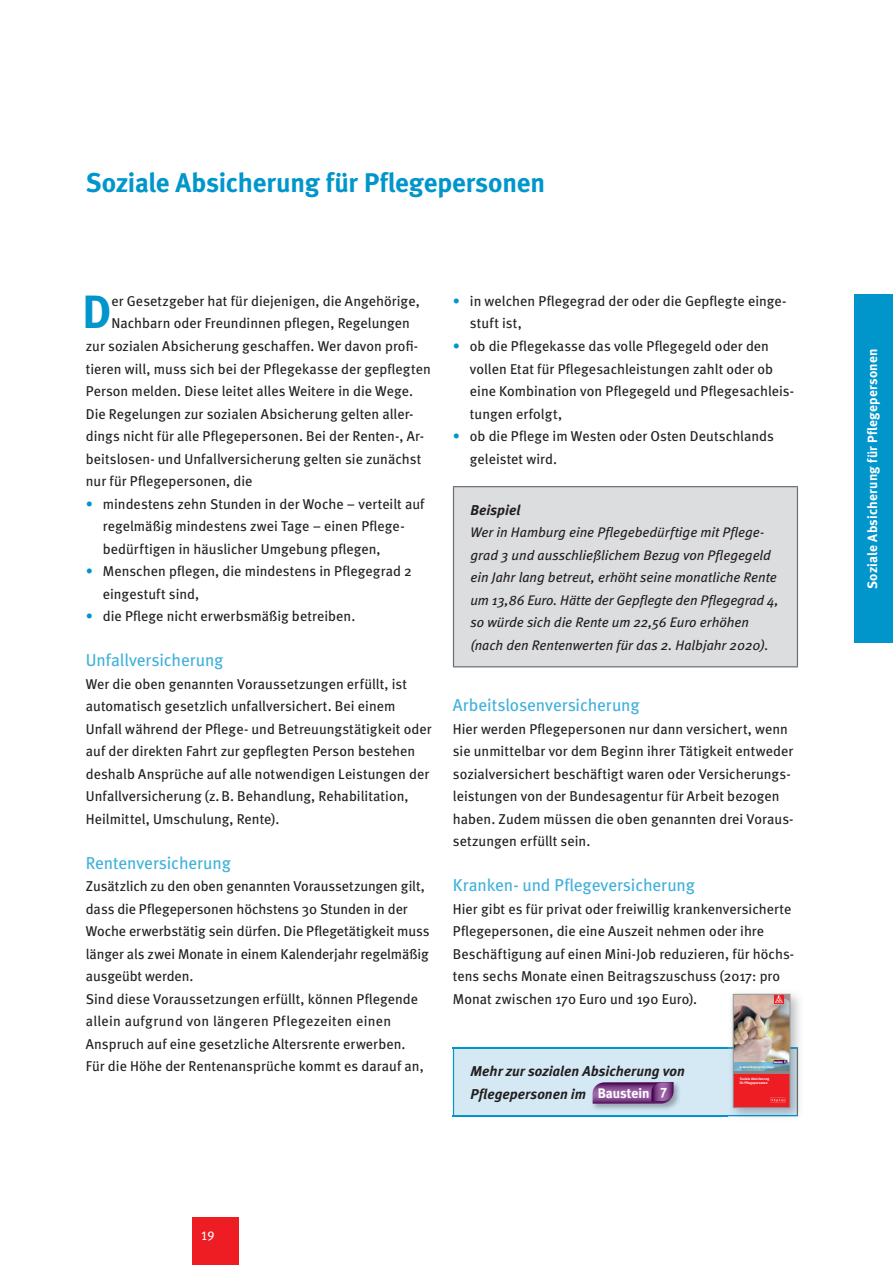
<style>
.page{position:relative;width:893px;height:1265px;background:#fff}
.page>*{position:absolute;margin:0;border:0;box-sizing:border-box;transform-origin:0 0}
.t1{font:700 46.65px "Meta";color:#0096cc}
.t2{font:700 27px "Meta";letter-spacing:-.01em;color:#0096cc}
.t3{font:17.25px "Meta";letter-spacing:-.005em;color:#41b1db}
.t4{font:14.25px/22.5px "Meta";letter-spacing:.005em;color:#231f20}
.t5{font:italic 700 14.25px/22.5px "Meta";letter-spacing:.005em;color:#231f20}
.t6{font:italic 13.8px/22.5px "Meta";color:#231f20}
.t7{font:700 13.8px "Meta";color:#fff}
.t8{font:700 13.5px "Meta";letter-spacing:.015em;color:#fff}
.t9{font:12.75px "Meta Plus Book Caps";color:#fff}
.t10{font:700 3.45px/4.2px "Meta";letter-spacing:-.01em;color:#fff}
.t11{font:700 2.7px "Meta";color:#fff}
.t12{font:700 2.25px "Meta";color:#fff}
.s1{color:#0096cc}
</style>
<div class="page">
<div style="left:853px;top:294px;width:39px;height:349px;background:#0096cc"></div>
<div style="left:192px;top:1217px;width:47px;height:47px;background:#ee1d23"></div>
<div style="left:453px;top:486px;width:344px;height:180px;background:#dcdddf"></div>
<hr style="left:453px;top:486px;width:344px;height:1px;background:#6c6d70">
<hr style="left:453px;top:487px;width:1px;height:179px;background:#6c6d70">
<hr style="left:796px;top:487px;width:1px;height:179px;background:#6c6d70">
<hr style="left:453px;top:666px;width:344px;height:1px;background:#6c6d70">
<div style="left:453px;top:1047px;width:344px;height:68px;background:#d4e9f4"></div>
<hr style="left:453px;top:1047px;width:344px;height:1px;background:#0096cc">
<hr style="left:453px;top:1048px;width:1px;height:66px;background:#0096cc">
<hr style="left:453px;top:1114px;width:344px;height:2px;background:#0096cc">
<img style="left:592px;top:1082px;width:87px;height:28px">
<svg style="left:592px;top:1082px;width:81px;height:21px;background:#834b8e"></svg>
<img style="left:727px;top:993px;width:73px;height:124px">
<img style="left:727px;top:1047px;width:70px;height:69px">
<img style="left:796px;top:1048px;width:1px;height:66px">
<img style="left:734px;top:996px;width:53px;height:75px">
<svg style="left:774px;top:996px;width:9px;height:7px"></svg>
<svg style="left:774px;top:996px;width:8px;height:6px"></svg>
<div style="left:733px;top:1071px;width:56px;height:36px;background:#ee1d23"></div>
<hr style="left:733px;top:1071px;width:56px;height:2px;background:#928384">
<svg style="left:770px;top:1097px;width:16px;height:6px"></svg>
<img style="left:772px;top:1063px;width:15px;height:1px">
<svg style="left:772px;top:1059px;width:15px;height:4px"></svg>
<div style="left:732px;top:994px;width:57px;height:113px;border:1px solid #939598"></div>
<h2 class="t2" style="left:86px;top:166px;width:460px">Soziale Absicherung für Pflegepersonen</h2>
<h1 class="t1" style="left:83px;top:284px;width:30px">D</h1>
<p class="t4" style="left:111px;top:289px;width:310px">er Gesetzgeber hat für diejenigen, die Angehörige,</p>
<p class="t4" style="left:111px;top:312px;width:300px">Nachbarn oder Freundinnen pflegen, Regelungen</p>
<p class="t4" style="left:86px;top:334px;width:334px">zur sozialen Absicherung geschaffen. Wer davon profi-</p>
<p class="t4" style="left:86px;top:357px;width:346px">tieren will, muss sich bei der Pflegekasse der gepflegten</p>
<p class="t4" style="left:86px;top:379px;width:328px">Person melden. Diese leitet alles Weitere in die Wege.</p>
<p class="t4" style="left:86px;top:402px;width:329px">Die Regelungen zur sozialen Absicherung gelten aller-</p>
<p class="t4" style="left:86px;top:424px;width:339px">dings nicht für alle Pflegepersonen. Bei der Renten-, Ar-</p>
<p class="t4" style="left:86px;top:447px;width:337px">beitslosen- und Unfallversicherung gelten sie zunächst</p>
<p class="t4" style="left:86px;top:469px;width:168px">nur für Pflegepersonen, die</p>
<p class="t4" style="left:103px;top:492px;width:323px;text-indent:-17px"><span class="s1">•</span> mindestens zehn Stunden in der Woche – verteilt auf regelmäßig mindestens zwei Tage – einen Pflege&shy;bedürftigen in häuslicher Umgebung pflegen,</p>
<p class="t4" style="left:103px;top:559px;width:310px;text-indent:-17px"><span class="s1">•</span> Menschen pflegen, die mindestens in Pflegegrad 2 eingestuft sind,</p>
<p class="t4" style="left:86px;top:604px;width:271px"><span class="s1">•</span> die Pflege nicht erwerbsmäßig betreiben.</p>
<p class="t3" style="left:86px;top:650px;width:139px">Unfallversicherung</p>
<p class="t4" style="left:86px;top:672px;width:347px">Wer die oben genannten Voraussetzungen erfüllt, ist automatisch gesetzlich unfallversichert. Bei einem Unfall während der Pflege- und Betreuungstätigkeit oder auf der direkten Fahrt zur gepflegten Person bestehen deshalb Ansprüche auf alle notwendigen Leistungen der Unfallversicherung (z. B. Behandlung, Rehabilitation, Heilmittel, Umschulung, Rente).</p>
<p class="t3" style="left:86px;top:852px;width:146px">Rentenversicherung</p>
<p class="t4" style="left:86px;top:874px;width:345px">Zusätzlich zu den oben genannten Voraussetzungen gilt, dass die Pflegepersonen höchstens 30 Stunden in der Woche erwerbstätig sein dürfen. Die Pflegetätigkeit muss länger als zwei Monate in einem Kalenderjahr regelmäßig ausgeübt werden.<br>Sind diese Voraussetzungen erfüllt, können Pflegende allein aufgrund von längeren Pflegezeiten einen Anspruch auf eine gesetzliche Altersrente erwerben.<br>Für die Höhe der Rentenansprüche kommt es darauf an,</p>
<p class="t4" style="left:470px;top:289px;width:318px;text-indent:-17px"><span class="s1">•</span> in welchen Pflegegrad der oder die Gepflegte einge&shy;stuft ist,</p>
<p class="t4" style="left:470px;top:334px;width:325px;text-indent:-17px"><span class="s1">•</span> ob die Pflegekasse das volle Pflegegeld oder den vollen Etat für Pflegesachleistungen zahlt oder ob eine Kombination von Pflegegeld und Pflegesachleis&shy;tungen erfolgt,</p>
<p class="t4" style="left:470px;top:424px;width:305px;text-indent:-17px"><span class="s1">•</span> ob die Pflege im Westen oder Osten Deutschlands geleistet wird.</p>
<p class="t5" style="left:470px;top:498px;width:51px">Beispiel</p>
<p class="t6" style="left:470px;top:521px;width:310px">Wer in Hamburg eine Pflegebedürftige mit Pflege&shy;grad 3 und ausschließlichem Bezug von Pflegegeld ein Jahr lang betreut, erhöht seine monatliche Rente um 13,86 Euro. Hätte der Gepflegte den Pflegegrad 4, so würde sich die Rente um 22,56 Euro erhöhen (nach den Rentenwerten für das 2. Halbjahr 2020).</p>
<p class="t3" style="left:453px;top:695px;width:188px">Arbeitslosenversicherung</p>
<p class="t4" style="left:453px;top:717px;width:342px">Hier werden Pflegepersonen nur dann versichert, wenn sie unmittelbar vor dem Beginn ihrer Tätigkeit entweder sozialversichert beschäftigt waren oder Versicherungs&shy;leistungen von der Bundesagentur für Arbeit bezogen haben. Zudem müssen die oben genannten drei Voraus&shy;setzungen erfüllt sein.</p>
<p class="t3" style="left:453px;top:875px;width:243px">Kranken- und Pflegeversicherung</p>
<p class="t4" style="left:453px;top:897px;width:343px">Hier gibt es für privat oder freiwillig krankenversicherte Pflegepersonen, die eine Auszeit nehmen oder ihre Beschäftigung auf einen Mini-Job reduzieren, für höchs&shy;tens sechs Monate einen Beitragszuschuss (2017: pro Monat zwischen 170 Euro und 190 Euro).</p>
<p class="t5" style="left:470px;top:1059px;width:216px">Mehr zur sozialen Absicherung von<br>Pflege personen im</p>
<p class="t7" style="left:597px;top:1085px;width:71px;rotate:-1deg">Baustein 7</p>
<p class="t12" style="left:773px;top:1060px;width:13px;rotate:-1deg">Baustein 7</p>
<p class="t11" style="left:739px;top:1065px;width:35px">IG Metall Wegbegleiter Pflege</p>
<p class="t10" style="left:739px;top:1076px;width:31px">Soziale Absicherung für Pflegepersonen</p>
<p class="t9" style="left:201px;top:1228px;width:15px">19</p>
<p class="t8" style="left:864px;top:588px;width:241px;rotate:-90deg">Soziale Absicherung für Pflegepersonen</p>
</div>
